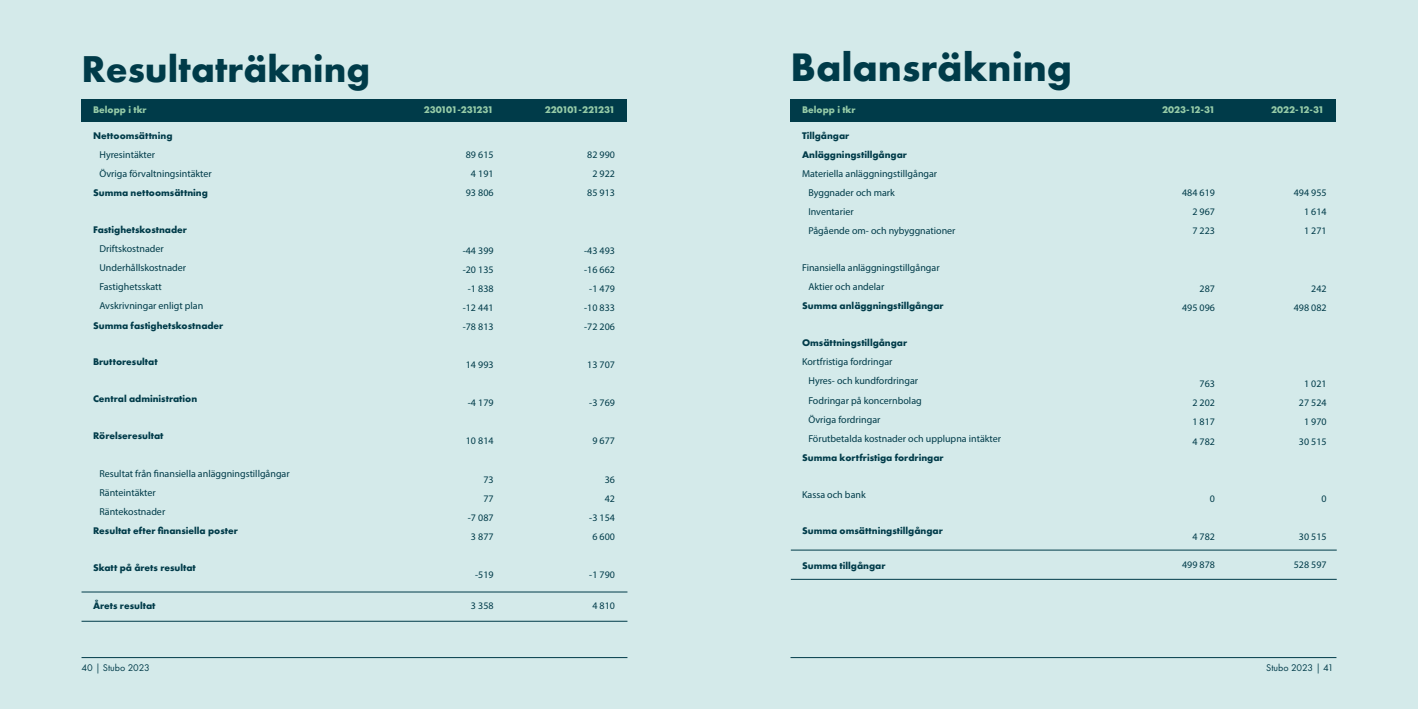
<style>
.page{position:relative;width:1418px;height:709px;background:#fff}
.page>*{position:absolute;margin:0;border:0;box-sizing:border-box;transform-origin:0 0}
.t1{font:700 41.25px "Futura PT";color:#003b49}
.t2{font:700 38.75px "Futura PT";color:#003b49}
.t3{font:10px/19.1px "Myriad Pro";color:#003b49}
.t4{font:700 10px/19.1px "Futura PT";color:#003b49}
.t5{font:700 10px "Futura PT";color:#96cba7}
.t6{font:700 10px "Futura PT";letter-spacing:-.075em;color:#96cba7}
.t7{font:10px "Futura PT";color:#003b49}
.s1{font-family:"Myriad Pro"}
</style>
<div class="page">
<div style="left:0;top:0;width:1417px;height:709px;background:#d4eaea"></div>
<hr style="left:81px;top:591px;width:546px;height:1px;background:#003b49">
<hr style="left:81px;top:621px;width:546px;height:1px;background:#003b49">
<div style="left:81px;top:99px;width:546px;height:22px;background:#003b49"></div>
<div style="left:790px;top:99px;width:546px;height:22px;background:#003b49"></div>
<hr style="left:790px;top:550px;width:546px;height:1px;background:#003b49">
<hr style="left:790px;top:579px;width:546px;height:1px;background:#003b49">
<hr style="left:81px;top:657px;width:546px;height:1px;background:#003b49">
<hr style="left:790px;top:657px;width:546px;height:1px;background:#003b49">
<h2 class="t2" style="left:81px;top:44px;width:290px">Resultaträkning</h2>
<p class="t5" style="left:93px;top:103px;width:55px">Belopp i tkr</p>
<p class="t6" style="left:423px;top:103px;width:71px">230101-231231</p>
<p class="t6" style="left:545px;top:103px;width:72px">220101-221231</p>
<p class="t3" style="left:587px;top:145px;width:29px;text-align:center">82 990<br>2 922<br>85 913</p>
<p class="t4" style="left:93px;top:126px;width:81px">Nettoomsättning</p>
<p class="t3" style="left:99px;top:145px;width:114px">Hyresintäkter<br>Övriga förvaltningsintäkter</p>
<p class="t4" style="left:93px;top:183px;width:116px">Summa nettoomsättning</p>
<p class="t4" style="left:93px;top:220px;width:95px">Fastighetskostnader</p>
<p class="t3" style="left:99px;top:239px;width:105px">Driftskostnader<br>Underhållskostnader<br>Fastighetsskatt<br>Avskrivningar enligt plan</p>
<p class="t4" style="left:93px;top:315px;width:132px">Summa fastighetskostnader</p>
<p class="t4" style="left:93px;top:352px;width:66px">Bruttoresultat</p>
<p class="t4" style="left:93px;top:389px;width:106px">Central administration</p>
<p class="t4" style="left:93px;top:426px;width:72px">Rörelseresultat</p>
<p class="t3" style="left:99px;top:464px;width:192px">Resultat från finansiella anläggningstillgångar<br>Ränteintäkter<br>Räntekostnader</p>
<p class="t4" style="left:93px;top:521px;width:146px">Resultat efter finansiella poster</p>
<p class="t4" style="left:93px;top:558px;width:104px">Skatt på årets resultat</p>
<p class="t4" style="left:93px;top:596px;width:64px">Årets resultat</p>
<p class="t3" style="left:466px;top:145px;width:29px;text-align:center">89 615<br>4 191<br>93 806</p>
<p class="t3" style="left:584px;top:240px;width:32px;text-align:center">-43 493 -16 662 -1 479 -10 833 -72 206</p>
<p class="t3" style="left:587px;top:355px;width:29px">13 707</p>
<p class="t3" style="left:589px;top:393px;width:27px">-3 769</p>
<p class="t3" style="left:592px;top:431px;width:24px">9 677</p>
<p class="t3" style="left:589px;top:469px;width:27px;text-align:right">36<br>42<br>-3 154<br>6 600</p>
<p class="t3" style="left:589px;top:565px;width:27px">-1 790</p>
<p class="t3" style="left:592px;top:595px;width:24px">4 810</p>
<p class="t3" style="left:463px;top:240px;width:32px;text-align:center">-44 399 -20 135 -1 838 -12 441 -78 813</p>
<p class="t3" style="left:466px;top:355px;width:29px">14 993</p>
<p class="t3" style="left:468px;top:393px;width:27px">-4 179</p>
<p class="t3" style="left:466px;top:431px;width:29px">10 814</p>
<p class="t3" style="left:468px;top:469px;width:27px;text-align:right">73<br>77<br>-7 087<br>3 877</p>
<p class="t3" style="left:475px;top:565px;width:20px">-519</p>
<p class="t3" style="left:471px;top:595px;width:24px">3 358</p>
<h1 class="t1" style="left:790px;top:41px;width:283px">Balansräkning</h1>
<p class="t5" style="left:802px;top:103px;width:55px">Belopp i tkr</p>
<p class="t5" style="left:1162px;top:103px;width:54px">2023-12-31</p>
<p class="t5" style="left:1271px;top:103px;width:54px">2022-12-31</p>
<p class="t4" style="left:802px;top:126px;width:106px">Tillgångar<br>Anläggningstillgångar</p>
<p class="t3" style="left:808px;top:164px;width:149px;text-indent:-6px">Materiella anläggningstillgångar<br>Byggnader och mark<br>Inventarier<br>Pågående om- och nybyggnationer</p>
<p class="t3" style="left:808px;top:258px;width:133px;text-indent:-6px">Finansiella anläggningstillgångar<br>Aktier och andelar</p>
<p class="t4" style="left:802px;top:296px;width:143px">Summa anläggningstillgångar</p>
<p class="t4" style="left:802px;top:333px;width:107px">Omsättningstillgångar</p>
<p class="t3" style="left:808px;top:352px;width:194px;text-indent:-6px">Kortfristiga fordringar<br>Hyres- och kundfordringar<br>Fodringar på koncernbolag<br>Övriga fordringar<br>Förutbetalda kostnader och upplupna intäkter</p>
<p class="t4" style="left:802px;top:447px;width:143px">Summa kortfristiga fordringar</p>
<p class="t3" style="left:802px;top:484px;width:65px">Kassa och bank</p>
<p class="t4" style="left:802px;top:521px;width:142px">Summa omsättningstillgångar</p>
<p class="t4" style="left:802px;top:555px;width:85px">Summa tillgångar</p>
<p class="t3" style="left:1192px;top:183px;width:24px;text-align:justify;text-indent:-10px">484 619<br>2 967<br>7 223</p>
<p class="t3" style="left:1182px;top:279px;width:34px;text-align:right">287<br>495 096</p>
<p class="t3" style="left:1192px;top:374px;width:24px;text-align:justify;text-indent:7px">763<br>2 202<br>1 817<br>4 782</p>
<p class="t3" style="left:1209px;top:488px;width:7px">0</p>
<p class="t3" style="left:1192px;top:527px;width:24px">4 782</p>
<p class="t3" style="left:1182px;top:555px;width:34px">499 878</p>
<p class="t3" style="left:1303px;top:183px;width:24px;text-align:justify;text-indent:-10px">494 955<br>1 614<br>1 271</p>
<p class="t3" style="left:1293px;top:279px;width:34px;text-align:right">242<br>498 082</p>
<p class="t3" style="left:1298px;top:374px;width:29px;text-align:center">1 021<br>27 524<br>1 970<br>30 515</p>
<p class="t3" style="left:1321px;top:488px;width:7px">0</p>
<p class="t3" style="left:1298px;top:527px;width:29px">30 515</p>
<p class="t3" style="left:1293px;top:555px;width:34px">528 597</p>
<p class="t7" style="left:81px;top:661px;width:70px">40 <span class="s1">|</span> Stubo 2023</p>
<p class="t7" style="left:1266px;top:661px;width:69px">Stubo 2023 <span class="s1">|</span> 41</p>
</div>
